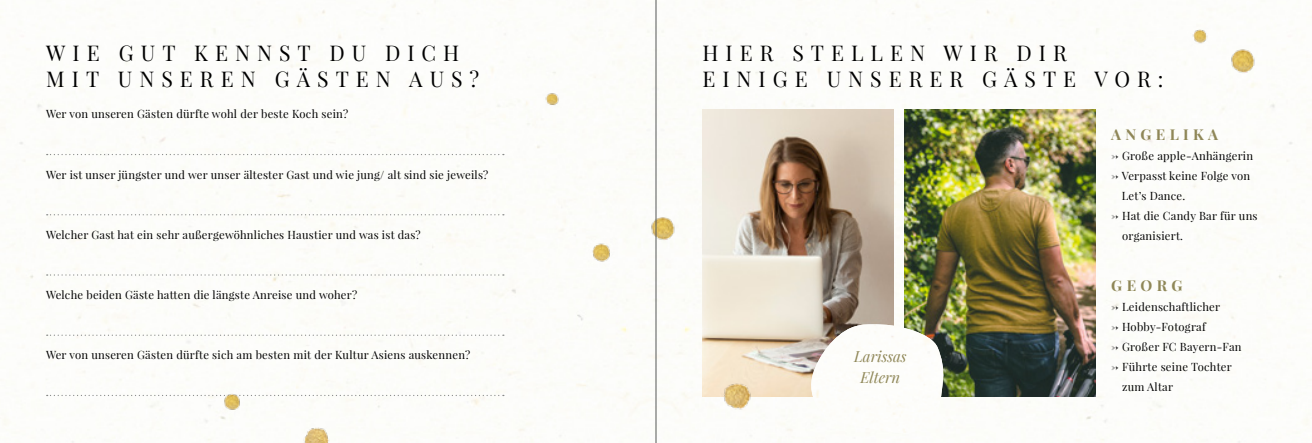
<style>
.page{position:relative;width:1312px;height:443px;background:#fff}
.page>*{position:absolute;margin:0;border:0;box-sizing:border-box;transform-origin:0 0}
.t1{font:21.25px/26.2px "Playfair Display";letter-spacing:.33em;color:#000}
.t2{font:italic 15px/21.2px "Playfair Display";color:#8f8758;text-align:center}
.t3{font:700 15px "Playfair Display";letter-spacing:.29em;color:#8f8758}
.t4{font:11.25px/20px "Playfair Display";letter-spacing:.02em;color:#000}
</style>
<div class="page">
<img style="left:0;top:0;width:1311px;height:443px">
<svg style="left:47px;top:154px;width:457px;height:1px"></svg>
<svg style="left:47px;top:214px;width:457px;height:1px"></svg>
<svg style="left:47px;top:274px;width:457px;height:2px"></svg>
<svg style="left:47px;top:335px;width:457px;height:1px"></svg>
<svg style="left:47px;top:395px;width:457px;height:1px"></svg>
<img style="left:645px;top:207px;width:41px;height:39px">
<img style="left:1224px;top:40px;width:41px;height:39px">
<img style="left:1190px;top:24px;width:22px;height:22px">
<img style="left:702px;top:110px;width:191px;height:287px">
<img style="left:904px;top:110px;width:191px;height:287px">
<img style="left:713px;top:371px;width:52px;height:40px">
<img style="left:302px;top:417px;width:39px;height:26px">
<img style="left:809px;top:324px;width:134px;height:110px">
<img style="left:543px;top:89px;width:21px;height:19px">
<img style="left:588px;top:237px;width:30px;height:29px">
<img style="left:221px;top:388px;width:27px;height:26px">
<hr style="left:655px;top:0;width:1px;height:443px;background:#555756">
<h1 class="t1" style="left:46px;top:40px;width:434px">WIE GUT KENNST DU DICH<br>MIT UNSEREN GÄSTEN AUS?</h1>
<p class="t4" style="left:46px;top:104px;width:303px">Wer von unseren Gästen dürfte wohl der beste Koch sein?</p>
<p class="t4" style="left:46px;top:164px;width:444px">Wer ist unser jüngster und wer unser ältester Gast und wie jung/ alt sind sie jeweils?</p>
<p class="t4" style="left:46px;top:225px;width:376px">Welcher Gast hat ein sehr außergewöhnliches Haustier und was ist das?</p>
<p class="t4" style="left:46px;top:285px;width:312px">Welche beiden Gäste hatten die längste Anreise und woher?</p>
<p class="t4" style="left:46px;top:345px;width:425px">Wer von unseren Gästen dürfte sich am besten mit der Kultur Asiens auskennen?</p>
<h1 class="t1" style="left:702px;top:40px;width:462px">HIER STELLEN WIR DIR<br>EINIGE UNSERER GÄSTE VOR:</h1>
<h2 class="t2" style="left:853px;top:345px;width:54px">Larissas<br>Eltern</h2>
<h2 class="t3" style="left:1111px;top:125px;width:108px">ANGELIKA</h2>
<p class="t4" style="left:1110px;top:146px;width:143px">→ Große apple-Anhängerin</p>
<p class="t4" style="left:1121px;top:166px;width:130px;text-indent:-11px">→ Verpasst keine Folge von<br>Let’s Dance.</p>
<p class="t4" style="left:1121px;top:206px;width:137px;text-indent:-11px">→ Hat die Candy Bar für uns organisiert.</p>
<h2 class="t3" style="left:1111px;top:276px;width:73px">GEORG</h2>
<p class="t4" style="left:1110px;top:296px;width:111px">→ Leidenschaftlicher</p>
<p class="t4" style="left:1110px;top:316px;width:96px">→ Hobby-Fotograf</p>
<p class="t4" style="left:1110px;top:336px;width:132px">→ Großer FC Bayern-Fan</p>
<p class="t4" style="left:1121px;top:356px;width:111px;text-indent:-11px">→ Führte seine Tochter zum Altar</p>
</div>
